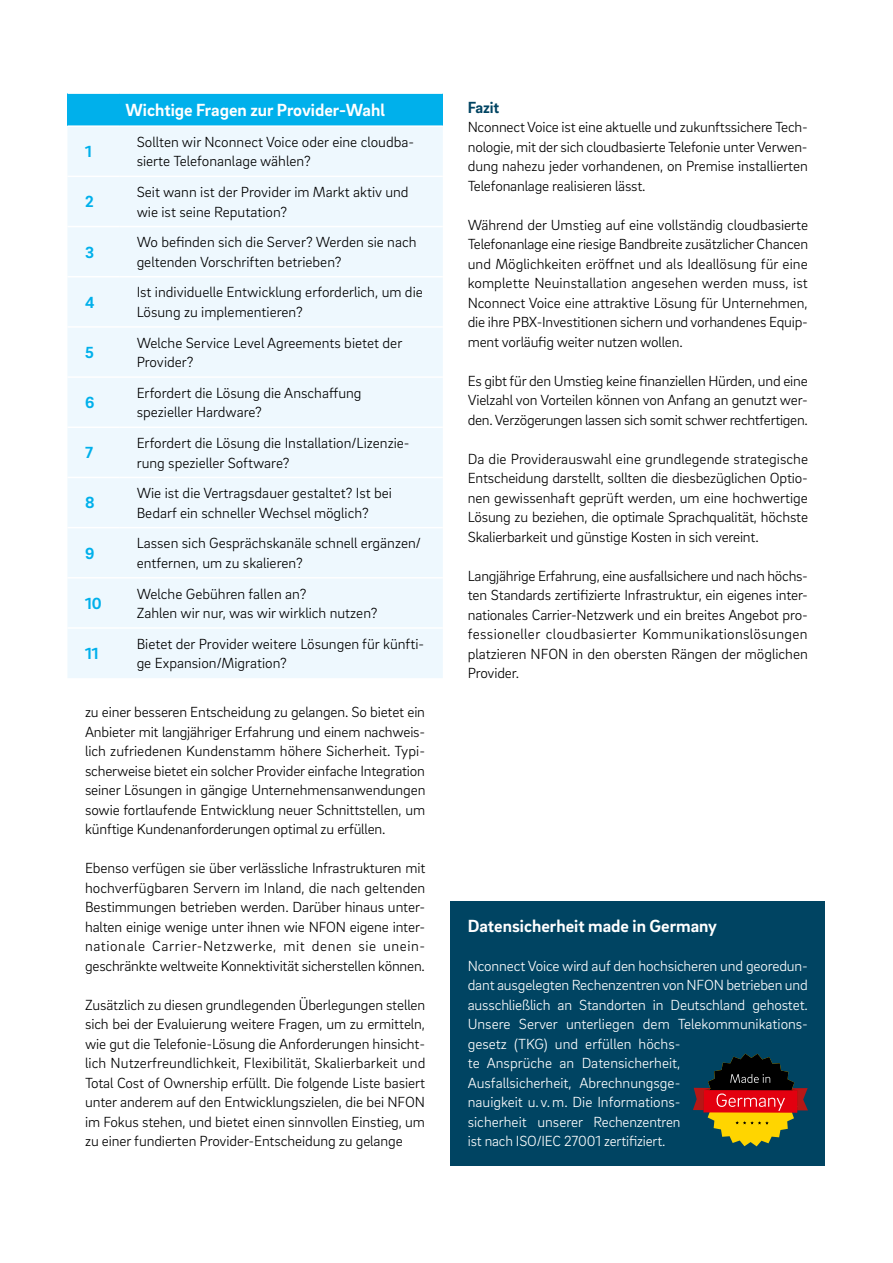
<style>
.page{position:relative;width:893px;height:1263px;background:#fff}
.page>*{position:absolute;margin:0;border:0;box-sizing:border-box;transform-origin:0 0}
.t1{font:700 18px "Brix Sans";color:#fff}
.t2{font:700 16.5px "Brix Sans";color:#00b0eb}
.t3{font:700 16.5px "Brix Sans";letter-spacing:-.005em;color:#004462}
.t4{font:300 15px/19.5px "Brix Sans";color:#000}
.t5{font:300 15px/19.5px "Brix Sans";letter-spacing:-.01em;color:#fff}
</style>
<div class="page">
<div style="left:67px;top:93px;width:376px;height:33px;background:#00b0eb"></div>
<div style="left:68px;top:127px;width:375px;height:551px;background:#eef8fe"></div>
<hr style="left:67px;top:93px;width:52px;height:1px;background:#fff">
<hr style="left:119px;top:93px;width:324px;height:1px;background:#fff">
<hr style="left:67px;top:125px;width:52px;height:2px;background:#fff">
<hr style="left:67px;top:176px;width:52px;height:1px;background:#fff">
<hr style="left:67px;top:226px;width:52px;height:1px;background:#fff">
<hr style="left:67px;top:276px;width:52px;height:1px;background:#fff">
<hr style="left:67px;top:326px;width:52px;height:2px;background:#fff">
<hr style="left:67px;top:376px;width:52px;height:2px;background:#fff">
<hr style="left:67px;top:426px;width:52px;height:2px;background:#fff">
<hr style="left:67px;top:477px;width:52px;height:1px;background:#fff">
<hr style="left:67px;top:527px;width:52px;height:1px;background:#fff">
<hr style="left:67px;top:577px;width:52px;height:1px;background:#fff">
<hr style="left:67px;top:627px;width:52px;height:2px;background:#fff">
<hr style="left:119px;top:125px;width:324px;height:2px;background:#fff">
<hr style="left:119px;top:176px;width:324px;height:1px;background:#fff">
<hr style="left:119px;top:226px;width:324px;height:1px;background:#fff">
<hr style="left:119px;top:276px;width:324px;height:1px;background:#fff">
<hr style="left:119px;top:326px;width:324px;height:2px;background:#fff">
<hr style="left:119px;top:376px;width:324px;height:2px;background:#fff">
<hr style="left:119px;top:426px;width:324px;height:2px;background:#fff">
<hr style="left:119px;top:477px;width:324px;height:1px;background:#fff">
<hr style="left:119px;top:527px;width:324px;height:1px;background:#fff">
<hr style="left:119px;top:577px;width:324px;height:1px;background:#fff">
<hr style="left:119px;top:627px;width:324px;height:2px;background:#fff">
<div style="left:451px;top:901px;width:374px;height:264px;background:#004462"></div>
<svg style="left:693px;top:1053px;width:115px;height:93px"></svg>
<p class="t1" style="left:125px;top:98px;width:261px">Wichtige Fragen zur Provider-Wahl</p>
<p class="t2" style="left:85px;top:141px;width:8px">1</p>
<p class="t4" style="left:137px;top:132px;width:279px">Sollten wir Nconnect Voice oder eine cloudba&shy;sierte Telefonanlage wählen?</p>
<p class="t2" style="left:85px;top:191px;width:10px">2</p>
<p class="t4" style="left:137px;top:182px;width:273px">Seit wann ist der Provider im Markt aktiv und wie ist seine Reputation?</p>
<p class="t2" style="left:85px;top:241px;width:11px">3</p>
<p class="t4" style="left:137px;top:232px;width:281px">Wo befinden sich die Server? Werden sie nach geltenden Vorschriften betrieben?</p>
<p class="t2" style="left:85px;top:291px;width:11px">4</p>
<p class="t4" style="left:137px;top:282px;width:288px">Ist individuelle Entwicklung erforderlich, um die<br>Lösung zu implementieren?</p>
<p class="t2" style="left:85px;top:342px;width:10px">5</p>
<p class="t4" style="left:137px;top:332px;width:267px">Welche Service Level Agreements bietet der<br>Provider?</p>
<p class="t2" style="left:85px;top:392px;width:11px">6</p>
<p class="t4" style="left:137px;top:382px;width:226px">Erfordert die Lösung die Anschaffung spezieller Hardware?</p>
<p class="t2" style="left:85px;top:442px;width:10px">7</p>
<p class="t4" style="left:137px;top:433px;width:275px">Erfordert die Lösung die Installation/Lizenzie&shy;rung spezieller Software?</p>
<p class="t2" style="left:85px;top:492px;width:11px">8</p>
<p class="t4" style="left:137px;top:483px;width:257px">Wie ist die Vertragsdauer gestaltet? Ist bei<br>Bedarf ein schneller Wechsel möglich?</p>
<p class="t2" style="left:85px;top:542px;width:11px">9</p>
<p class="t4" style="left:137px;top:533px;width:286px">Lassen sich Gesprächskanäle schnell ergänzen/ entfernen, um zu skalieren?</p>
<p class="t2" style="left:85px;top:592px;width:18px">10</p>
<p class="t4" style="left:137px;top:583px;width:242px">Welche Gebühren fallen an?<br>Zahlen wir nur, was wir wirklich nutzen?</p>
<p class="t2" style="left:85px;top:643px;width:15px">11</p>
<p class="t4" style="left:137px;top:633px;width:289px">Bietet der Provider weitere Lösungen für künfti&shy;ge Expansion/Migration?</p>
<p class="t4" style="left:85px;top:702px;width:342px;text-align:justify">zu einer besseren Entscheidung zu gelangen. So bietet ein Anbieter mit langjähriger Erfahrung und einem nachweis&shy;lich zufriedenen Kundenstamm höhere Sicherheit. Typi&shy;scherweise bietet ein solcher Provider einfache Integration seiner Lösungen in gängige Unternehmensanwendungen sowie fortlaufende Entwicklung neuer Schnittstellen, um künftige Kundenanforderungen optimal zu erfüllen.</p>
<p class="t4" style="left:85px;top:858px;width:342px">Ebenso verfügen sie über verlässliche Infrastrukturen mit hochverfügbaren Servern im Inland, die nach geltenden Bestimmungen betrieben werden. Darüber hinaus unter&shy;halten einige wenige unter ihnen wie NFON eigene inter&shy;nationale Carrier-Netzwerke, mit denen sie unein&shy;geschränkte weltweite Konnektivität sicherstellen können.</p>
<p class="t4" style="left:85px;top:994px;width:342px;text-align:justify">Zusätzlich zu diesen grundlegenden Überlegungen stellen sich bei der Evaluierung weitere Fragen, um zu ermitteln, wie gut die Telefonie-Lösung die Anforderungen hinsicht&shy;lich Nutzerfreundlichkeit, Flexibilität, Skalierbarkeit und Total Cost of Ownership erfüllt. Die folgende Liste basiert unter anderem auf den Entwicklungszielen, die bei NFON im Fokus stehen, und bietet einen sinnvollen Einstieg, um zu einer fundierten Provider-Entscheidung zu gelange</p>
<p class="t3" style="left:468px;top:96px;width:33px">Fazit</p>
<p class="t4" style="left:468px;top:117px;width:342px;text-align:justify">Nconnect Voice ist eine aktuelle und zukunftssichere Tech&shy;nologie, mit der sich cloudbasierte Telefonie unter Verwen&shy;dung nahezu jeder vorhandenen, on Premise installierten Telefonanlage realisieren lässt.</p>
<p class="t4" style="left:468px;top:214px;width:342px;text-align:justify">Während der Umstieg auf eine vollständig cloudbasierte Telefonanlage eine riesige Bandbreite zusätzlicher Chancen und Möglichkeiten eröffnet und als Ideallösung für eine komplette Neuinstallation angesehen werden muss, ist Nconnect Voice eine attraktive Lösung für Unternehmen, die ihre PBX-Investitionen sichern und vorhandenes Equip&shy;ment vorläufig weiter nutzen wollen.</p>
<p class="t4" style="left:468px;top:370px;width:342px;text-align:justify">Es gibt für den Umstieg keine finanziellen Hürden, und eine Vielzahl von Vorteilen können von Anfang an genutzt wer&shy;den. Verzögerungen lassen sich somit schwer rechtfertigen.</p>
<p class="t4" style="left:468px;top:448px;width:342px;text-align:justify">Da die Providerauswahl eine grundlegende strategische Entscheidung darstellt, sollten die diesbezüglichen Optio&shy;nen gewissenhaft geprüft werden, um eine hochwertige Lösung zu beziehen, die optimale Sprachqualität, höchste Skalierbarkeit und günstige Kosten in sich vereint.</p>
<p class="t4" style="left:468px;top:565px;width:342px;text-align:justify">Langjährige Erfahrung, eine ausfallsichere und nach höchs&shy;ten Standards zertifizierte Infrastruktur, ein eigenes inter&shy;nationales Carrier-Netzwerk und ein breites Angebot pro&shy;fessioneller cloudbasierter Kommunikationslösungen platzieren NFON in den obersten Rängen der möglichen Provider.</p>
<p class="t1" style="left:468px;top:914px;width:251px">Datensicherheit made in Germany</p>
<p class="t5" style="left:468px;top:955px;width:342px">Nconnect Voice wird auf den hochsicheren und georedun&shy;dant ausgelegten Rechenzentren von NFON betrieben und ausschließlich an Standorten in Deutschland gehostet.<br>Unsere Server unterliegen dem Telekommunikations&shy;gesetz (TKG) und erfüllen höchs-<br>te Ansprüche an Datensicherheit,<br>Ausfallsicherheit, Abrechnungsge-<br>nauigkeit u.v.m. Die Informations-<br>sicherheit unserer Rechenzentren<br>ist nach ISO/IEC 27001 zertifiziert.</p>
</div>
